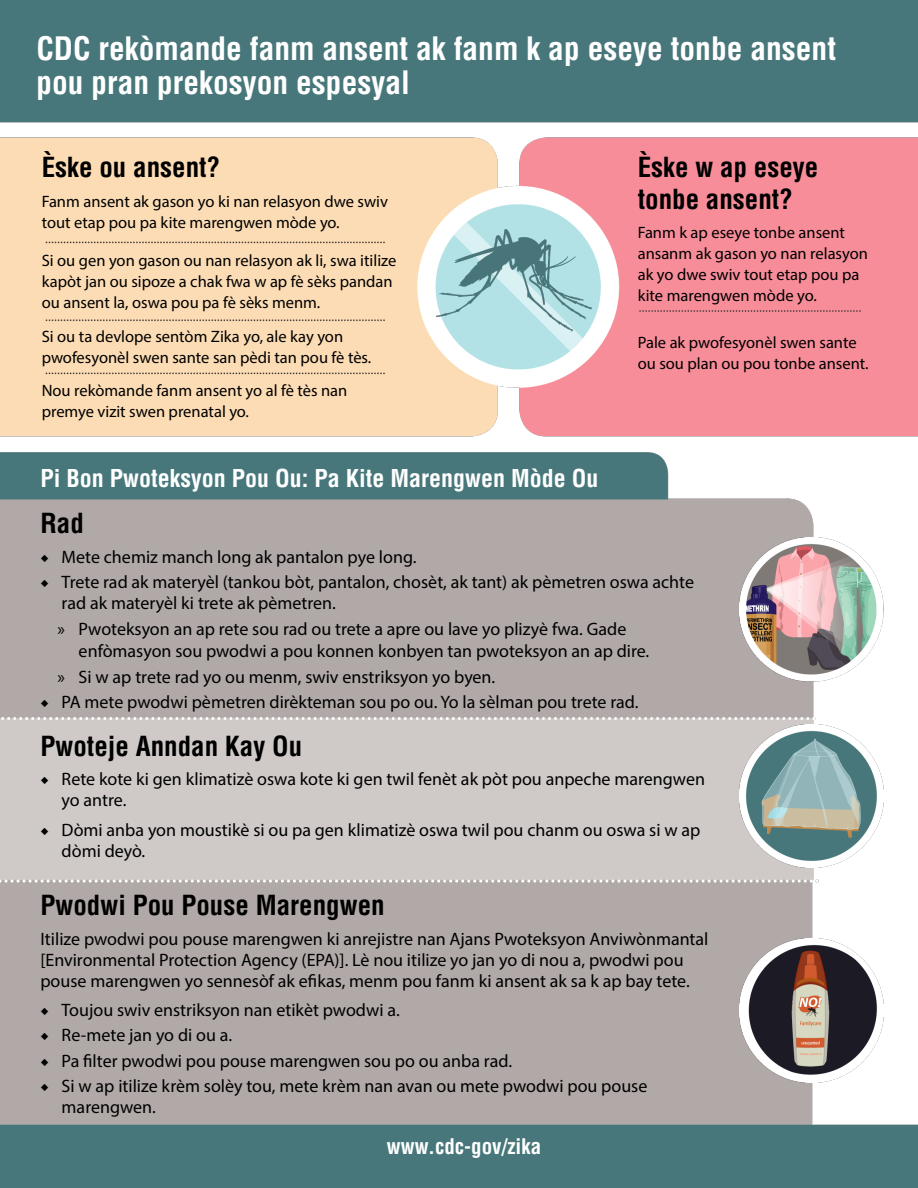
<style>
.page{position:relative;width:918px;height:1188px;background:#fff}
.page>*{position:absolute;margin:0;border:0;box-sizing:border-box;transform-origin:0 0}
.t1{font:700 condensed 31.5px/34.5px "Helvetica LT Std";color:#fff}
.t2{font:700 condensed 27px/31.5px "Helvetica LT Std";color:#000}
.t3{font:700 condensed 24px "Helvetica LT Std";color:#fff}
.t4{font:700 condensed 21px "Helvetica LT Std";color:#fff}
.t5{font:18px/21px "Myriad Pro";color:#000}
.t6{font:16.5px/21px "Myriad Pro";color:#000}
.s1{font-family:"Minion Pro"}
</style>
<div class="page">
<img style="left:0;top:0;width:918px;height:1188px">
<img style="left:429px;top:230px;width:163px;height:101px">
<img style="left:740px;top:538px;width:149px;height:169px">
<img style="left:740px;top:724px;width:143px;height:144px">
<img style="left:740px;top:939px;width:143px;height:143px">
<p class="t1" style="left:36px;top:31px;width:801px">CDC rekòmande fanm ansent ak fanm k ap eseye tonbe ansent pou pran prekosyon espesyal</p>
<p class="t2" style="left:42px;top:152px;width:180px">Èske ou ansent?</p>
<p class="t6" style="left:42px;top:190px;width:348px">Fanm ansent ak gason yo ki nan relasyon dwe swiv tout etap pou pa kite marengwen mòde yo.</p>
<p class="t6" style="left:42px;top:250px;width:356px">Si ou gen yon gason ou nan relasyon ak li, swa itilize kapòt jan ou sipoze a chak fwa w ap fè sèks pandan ou ansent la, oswa pou pa fè sèks menm.</p>
<p class="t6" style="left:42px;top:325px;width:331px">Si ou ta devlope sentòm Zika yo, ale kay yon pwofesyonèl swen sante san pèdi tan pou fè tès.</p>
<p class="t6" style="left:42px;top:380px;width:307px">Nou rekòmande fanm ansent yo al fè tès nan premye vizit swen prenatal yo.</p>
<p class="t2" style="left:638px;top:152px;width:182px">Èske w ap eseye tonbe ansent?</p>
<p class="t6" style="left:638px;top:222px;width:232px">Fanm k ap eseye tonbe ansent ansanm ak gason yo nan relasyon ak yo dwe swiv tout etap pou pa kite marengwen mòde yo.</p>
<p class="t6" style="left:638px;top:332px;width:232px">Pale ak pwofesyonèl swen sante ou sou plan ou pou tonbe ansent.</p>
<p class="t3" style="left:40px;top:463px;width:560px">Pi Bon Pwoteksyon Pou Ou: Pa Kite Marengwen Mòde Ou</p>
<p class="t2" style="left:40px;top:508px;width:45px">Rad</p>
<p class="t5" style="left:40px;top:546px;width:378px"><span class="s1">◆</span> Mete chemiz manch long ak pantalon pye long.</p>
<p class="t5" style="left:62px;top:571px;width:634px;text-indent:-21px"><span class="s1">◆</span> Trete rad ak materyèl (tankou bòt, pantalon, chosèt, ak tant) ak pèmetren oswa achte rad ak materyèl ki trete ak pèmetren.</p>
<p class="t5" style="left:79px;top:618px;width:572px;line-height:21.6px;text-indent:-21px">» Pwoteksyon an ap rete sou rad ou trete a apre ou lave yo plizyè fwa. Gade enfòmasyon sou pwodwi a pou konnen konbyen tan pwoteksyon an ap dire.</p>
<p class="t5" style="left:57px;top:666px;width:439px">» Si w ap trete rad yo ou menm, swiv enstriksyon yo byen.</p>
<p class="t5" style="left:40px;top:691px;width:600px"><span class="s1">◆</span> PA mete pwodwi pèmetren dirèkteman sou po ou. Yo la sèlman pou trete rad.</p>
<p class="t2" style="left:40px;top:730px;width:263px">Pwoteje Anndan Kay Ou</p>
<p class="t5" style="left:62px;top:769px;width:645px;text-indent:-21px"><span class="s1">◆</span> Rete kote ki gen klimatizè oswa kote ki gen twil fenèt ak pòt pou anpeche marengwen yo antre.</p>
<p class="t5" style="left:62px;top:819px;width:640px;text-indent:-21px"><span class="s1">◆</span> Dòmi anba yon moustikè si ou pa gen klimatizè oswa twil pou chanm ou oswa si w ap dòmi deyò.</p>
<p class="t2" style="left:40px;top:889px;width:346px">Pwodwi Pou Pouse Marengwen</p>
<p class="t5" style="left:40px;top:928px;width:670px">Itilize pwodwi pou pouse marengwen ki anrejistre nan Ajans Pwoteksyon Anviwònmantal [Environmental Protection Agency (EPA)]. Lè nou itilize yo jan yo di nou a, pwodwi pou pouse marengwen yo sennesòf ak efikas, menm pou fanm ki ansent ak sa k ap bay tete.</p>
<p class="t5" style="left:40px;top:999px;width:361px"><span class="s1">◆</span> Toujou swiv enstriksyon nan etikèt pwodwi a.</p>
<p class="t5" style="left:40px;top:1025px;width:193px"><span class="s1">◆</span> Re-mete jan yo di ou a.</p>
<p class="t5" style="left:40px;top:1050px;width:473px"><span class="s1">◆</span> Pa filter pwodwi pou pouse marengwen sou po ou anba rad.</p>
<p class="t5" style="left:62px;top:1075px;width:587px;text-indent:-21px"><span class="s1">◆</span> Si w ap itilize krèm solèy tou, mete krèm nan avan ou mete pwodwi pou pouse marengwen.</p>
<p class="t4" style="left:387px;top:1134px;width:156px">www.cdc-gov/zika</p>
</div>
